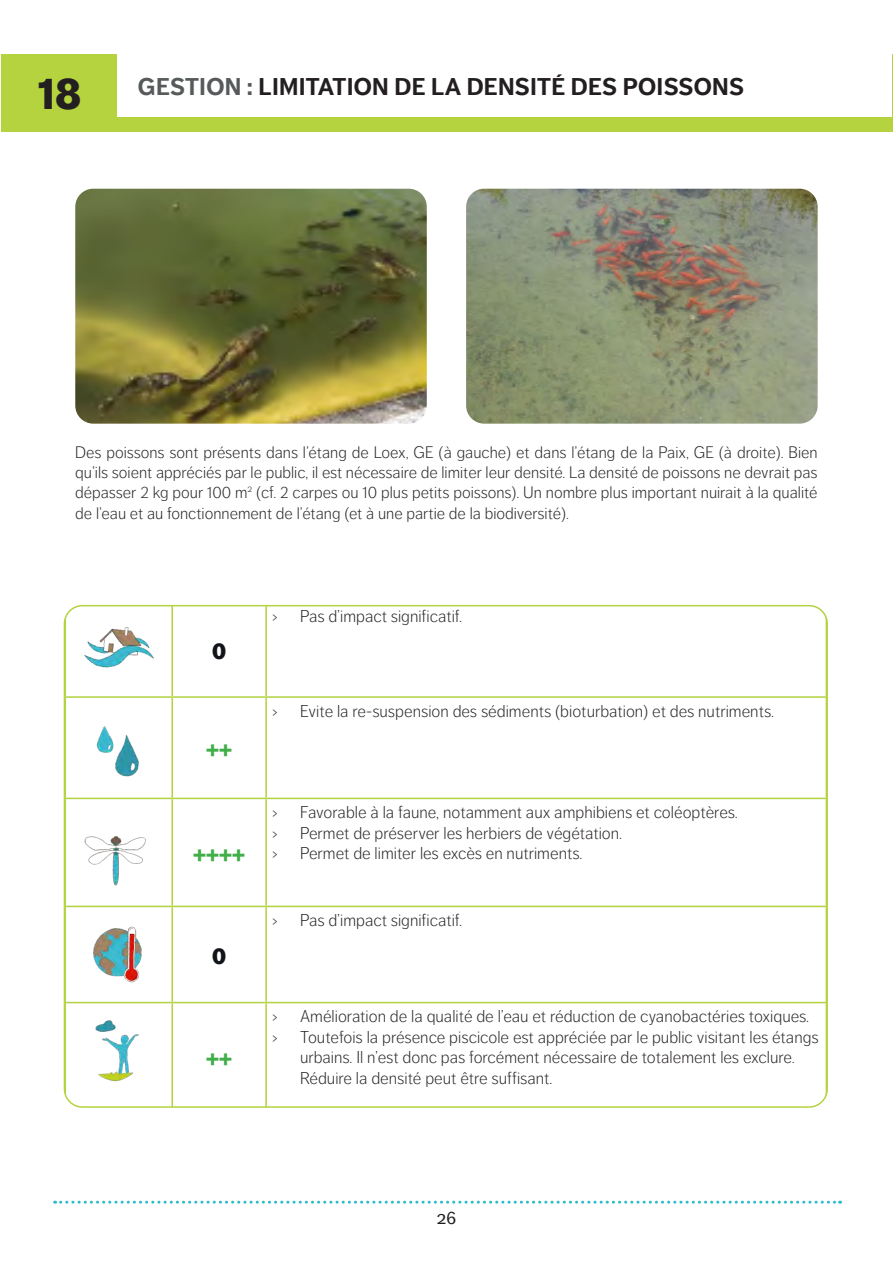
<style>
.page{position:relative;width:893px;height:1263px;background:#fff}
.page>*{position:absolute;margin:0;border:0;box-sizing:border-box;transform-origin:0 0}
.Numéro_de_page{font:900 45px "Dagny Pro";color:#231f20}
.Corps_texte_titre{font:700 24px "Dagny Pro";letter-spacing:.01em;color:#231f20}
.t1{font:900 23.1px "Dagny Pro";color:#40ae49}
.t2{font:900 23.1px "Dagny Pro";color:#111418}
.t3{font:18px "Dagny Pro";color:#231f20}
.t4{font:300 16.95px/20.4px "Dagny Pro";color:#231f20}
.Corps_de_texte{font:300 16.5px/19.8px "Dagny Pro";color:#231f20;text-align:justify}
.s1{color:#565a5b}
</style>
<div class="page">
<div style="left:116px;top:117px;width:777px;height:15px;background:#b4d33e"></div>
<div style="left:1px;top:54px;width:115px;height:77px;background:#b4d33e"></div>
<svg style="left:55px;top:1201px;width:786px;height:3px"></svg>
<hr style="left:64px;top:606px;width:2px;height:90px;background:#b3d343">
<hr style="left:171px;top:606px;width:2px;height:90px;background:#b3d343">
<hr style="left:265px;top:606px;width:2px;height:90px;background:#b3d343">
<hr style="left:826px;top:606px;width:1px;height:90px;background:#b3d343">
<hr style="left:64px;top:696px;width:108px;height:2px;background:#b3d343">
<hr style="left:172px;top:696px;width:94px;height:2px;background:#b3d343">
<hr style="left:171px;top:698px;width:2px;height:100px;background:#b3d343">
<hr style="left:266px;top:696px;width:561px;height:2px;background:#b3d343">
<hr style="left:265px;top:698px;width:2px;height:100px;background:#b3d343">
<hr style="left:64px;top:798px;width:108px;height:1px;background:#b3d343">
<hr style="left:172px;top:798px;width:94px;height:1px;background:#b3d343">
<hr style="left:171px;top:799px;width:2px;height:107px;background:#b3d343">
<hr style="left:266px;top:798px;width:561px;height:1px;background:#b3d343">
<hr style="left:265px;top:799px;width:2px;height:107px;background:#b3d343">
<hr style="left:64px;top:906px;width:108px;height:1px;background:#b3d343">
<hr style="left:172px;top:906px;width:94px;height:1px;background:#b3d343">
<hr style="left:171px;top:907px;width:2px;height:95px;background:#b3d343">
<hr style="left:266px;top:906px;width:561px;height:1px;background:#b3d343">
<hr style="left:265px;top:907px;width:2px;height:95px;background:#b3d343">
<hr style="left:64px;top:1002px;width:108px;height:1px;background:#b3d343">
<hr style="left:64px;top:1003px;width:2px;height:104px;background:#b3d343">
<hr style="left:172px;top:1002px;width:94px;height:1px;background:#b3d343">
<hr style="left:171px;top:1003px;width:2px;height:104px;background:#b3d343">
<hr style="left:266px;top:1002px;width:561px;height:1px;background:#b3d343">
<hr style="left:265px;top:1003px;width:2px;height:104px;background:#b3d343">
<hr style="left:826px;top:1003px;width:1px;height:104px;background:#b3d343">
<img style="left:75px;top:606px;width:84px;height:62px">
<img style="left:96px;top:726px;width:43px;height:51px">
<img style="left:93px;top:926px;width:49px;height:57px">
<img style="left:95px;top:1020px;width:44px;height:62px">
<img style="left:84px;top:836px;width:62px;height:50px">
<img style="left:75px;top:189px;width:352px;height:235px">
<img style="left:466px;top:189px;width:352px;height:235px">
<p class="Numéro_de_page" style="left:38px;top:66px;width:45px">18</p>
<p class="Corps_texte_titre" style="left:138px;top:73px;width:608px"><span class="s1">GESTION :</span> LIMITATION DE LA DENSITÉ DES POISSONS</p>
<p class="Corps_de_texte" style="left:75px;top:443px;width:744px">Des poissons sont présents dans l’étang de Loex, GE (à gauche) et dans l’étang de la Paix, GE (à droite). Bien qu’ils soient appréciés par le public, il est nécessaire de limiter leur densité. La densité de poissons ne devrait pas dépasser 2 kg pour 100 m<sup>2</sup> (cf. 2 carpes ou 10 plus petits poissons). Un nombre plus important nuirait à la qualité</p>
<p class="Corps_de_texte" style="left:75px;top:504px;width:495px">de l’eau et au fonctionnement de l’étang (et à une partie de la biodiversité).</p>
<p class="t2" style="left:212px;top:637px;width:16px">0</p>
<p class="t1" style="left:206px;top:735px;width:27px">++</p>
<p class="t1" style="left:193px;top:840px;width:53px">++++</p>
<p class="t2" style="left:212px;top:942px;width:16px">0</p>
<p class="t1" style="left:206px;top:1043px;width:27px">++</p>
<p class="t4" style="left:272px;top:606px;width:7px">›</p>
<p class="t4" style="left:300px;top:606px;width:164px">Pas d’impact significatif.</p>
<p class="t4" style="left:272px;top:701px;width:7px">›</p>
<p class="t4" style="left:300px;top:701px;width:475px">Evite la re-suspension des sédiments (bioturbation) et des nutriments.</p>
<p class="t4" style="left:272px;top:802px;width:7px">›</p>
<p class="t4" style="left:300px;top:802px;width:439px">Favorable à la faune, notamment aux amphibiens et coléoptères.</p>
<p class="t4" style="left:272px;top:823px;width:7px">›</p>
<p class="t4" style="left:300px;top:823px;width:324px">Permet de préserver les herbiers de végétation.</p>
<p class="t4" style="left:272px;top:843px;width:7px">›</p>
<p class="t4" style="left:300px;top:843px;width:284px">Permet de limiter les excès en nutriments.</p>
<p class="t4" style="left:272px;top:910px;width:7px">›</p>
<p class="t4" style="left:300px;top:910px;width:164px">Pas d’impact significatif.</p>
<p class="t4" style="left:272px;top:1006px;width:7px">›</p>
<p class="t4" style="left:300px;top:1006px;width:511px">Amélioration de la qualité de l’eau et réduction de cyanobactéries toxiques.</p>
<p class="t4" style="left:272px;top:1027px;width:7px">›</p>
<p class="t4" style="left:300px;top:1027px;width:520px">Toutefois la présence piscicole est appréciée par le public visitant les étangs urbains. Il n’est donc pas forcément nécessaire de totalement les exclure.<br>Réduire la densité peut être suffisant.</p>
<p class="t3" style="left:437px;top:1207px;width:21px">26</p>
</div>
